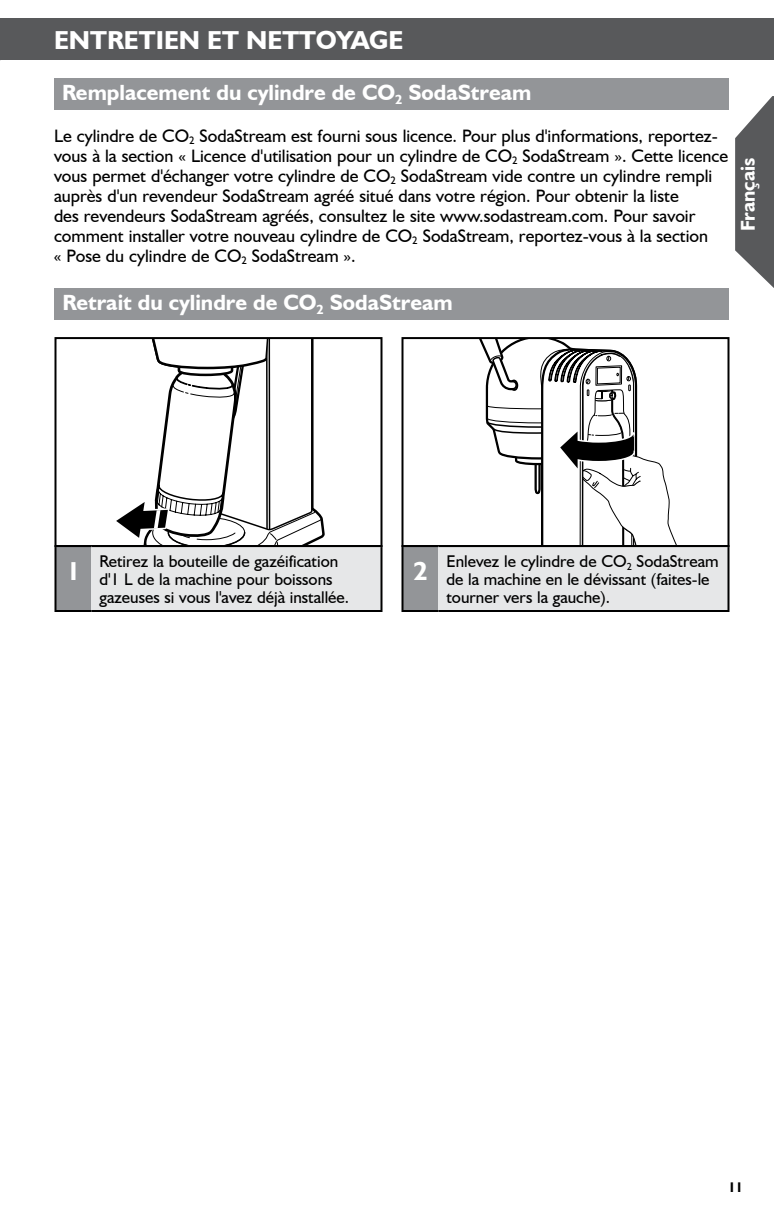
<style>
.page{position:relative;width:774px;height:1224px;background:#fff}
.page>*{position:absolute;margin:0;border:0;box-sizing:border-box;transform-origin:0 0}
.t1{font:700 26px "Humanist 521 BT";color:#fff}
.t2{font:700 22px "Humanist 521 BT";color:#fff}
.t3{font:700 20px "Humanist 521 BT";color:#fff}
.t4{font:18px/20px "Humanist 521 BT";color:#000}
.t5{font:17px/18px "Humanist 521 BT";color:#000}
.t6{font:700 14px "Humanist 521 BT";color:#000}
</style>
<div class="page">
<svg style="left:735px;top:96px;width:39px;height:192px"></svg>
<div style="left:0;top:18px;width:774px;height:42px;background:#58595b"></div>
<div style="left:54px;top:288px;width:675px;height:32px;background:#939598"></div>
<svg style="left:116px;top:340px;width:209px;height:204px"></svg>
<div style="left:54px;top:337px;width:328px;height:210px;border:2px solid #000"></div>
<div style="left:56px;top:546px;width:36px;height:65px;background:#939598"></div>
<div style="left:92px;top:546px;width:290px;height:65px;background:#e6e7e8"></div>
<hr style="left:54px;top:545px;width:38px;height:2px;background:#000">
<hr style="left:54px;top:547px;width:2px;height:63px;background:#000">
<hr style="left:92px;top:545px;width:290px;height:2px;background:#000">
<hr style="left:380px;top:547px;width:2px;height:63px;background:#000">
<hr style="left:54px;top:610px;width:38px;height:2px;background:#000">
<hr style="left:92px;top:610px;width:290px;height:2px;background:#000">
<svg style="left:479px;top:340px;width:198px;height:204px"></svg>
<div style="left:402px;top:337px;width:328px;height:210px;border:2px solid #000"></div>
<div style="left:402px;top:546px;width:36px;height:65px;background:#939598"></div>
<div style="left:438px;top:546px;width:290px;height:65px;background:#e6e7e8"></div>
<hr style="left:402px;top:545px;width:36px;height:2px;background:#000">
<hr style="left:402px;top:547px;width:2px;height:63px;background:#000">
<hr style="left:438px;top:545px;width:292px;height:2px;background:#000">
<hr style="left:728px;top:547px;width:2px;height:63px;background:#000">
<hr style="left:402px;top:610px;width:36px;height:2px;background:#000">
<hr style="left:438px;top:610px;width:292px;height:2px;background:#000">
<div style="left:54px;top:78px;width:675px;height:32px;background:#939598"></div>
<h1 class="t1" style="left:54px;top:24px;width:351px">Entretien et nettoyage</h1>
<p class="t2" style="left:62px;top:79px;width:471px">Remplacement du cylindre de CO<sub>2</sub> SodaStream</p>
<p class="t4" style="left:54px;top:125px;width:676px">Le cylindre de CO<sub>2</sub> SodaStream est fourni sous licence. Pour plus d'informations, reportez&shy;vous à la section « Licence d'utilisation pour un cylindre de CO<sub>2</sub> SodaStream ». Cette licence vous permet d'échanger votre cylindre de CO<sub>2</sub> SodaStream vide contre un cylindre rempli auprès d'un revendeur SodaStream agréé situé dans votre région. Pour obtenir la liste<br>des revendeurs SodaStream agréés, consultez le site www.sodastream.com. Pour savoir comment installer votre nouveau cylindre de CO<sub>2</sub> SodaStream, reportez-vous à la section<br>« Pose du cylindre de CO<sub>2</sub> SodaStream ».</p>
<p class="t2" style="left:62px;top:289px;width:392px">Retrait du cylindre de CO <sub>2</sub> SodaStream</p>
<p class="t3" style="left:736px;top:231px;width:75px;rotate:-90deg">Français</p>
<h1 class="t1" style="left:66px;top:555px;width:16px">1</h1>
<p class="t5" style="left:100px;top:552px;width:249px">Retirez la bouteille de gazéification d'1 L de la machine pour boissons gazeuses si vous l'avez déjà installée.</p>
<h1 class="t1" style="left:413px;top:555px;width:16px">2</h1>
<p class="t5" style="left:446px;top:552px;width:274px">Enlevez le cylindre de CO<sub>2</sub> SodaStream de la machine en le dévissant (faites-le tourner vers la gauche).</p>
<p class="t6" style="left:728px;top:1178px;width:17px">11</p>
</div>
